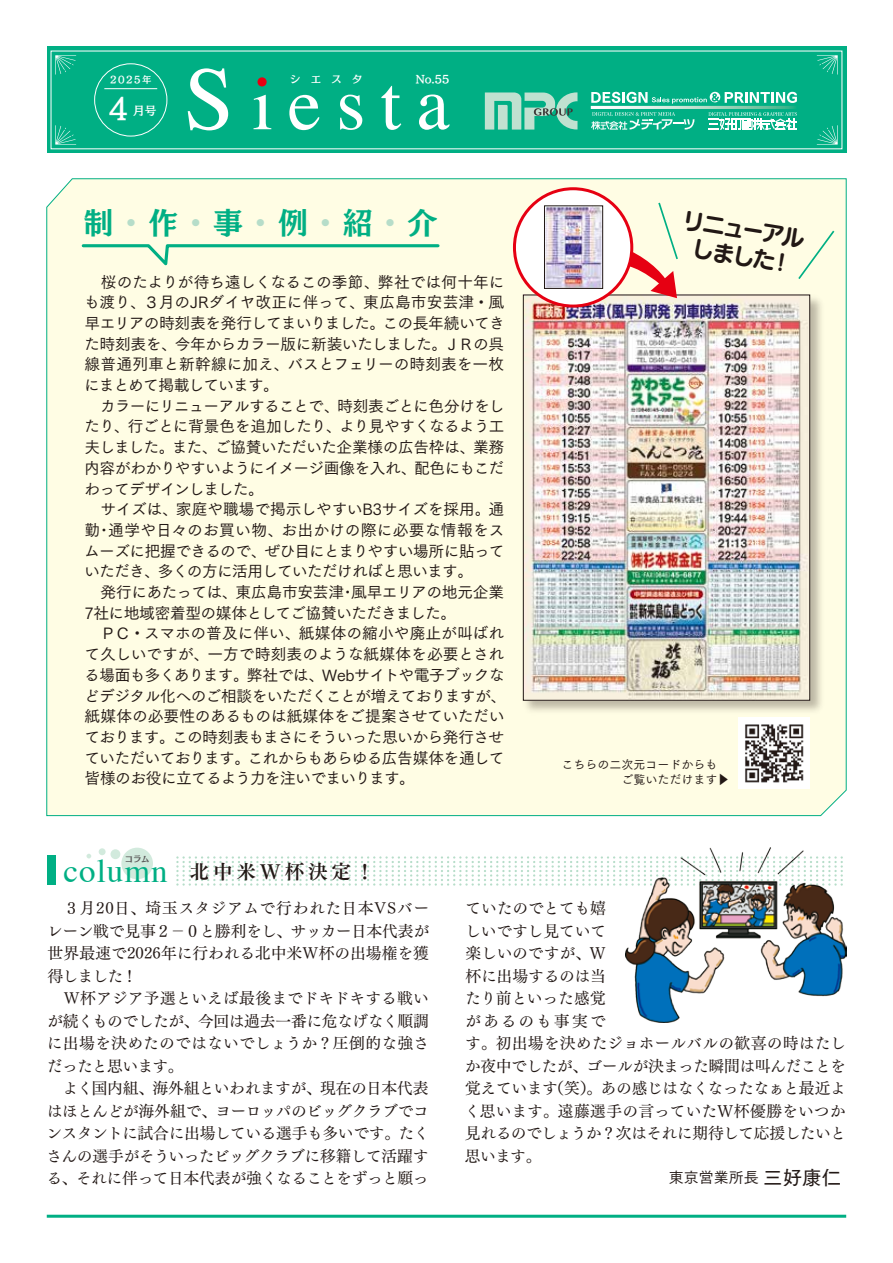
<style>
.page{position:relative;width:893px;height:1263px;background:#fff}
.page>*{position:absolute;margin:0;border:0;box-sizing:border-box;transform-origin:0 0}
.t1{font:90px "Times";color:#fff}
.t2{font:75px "Times";letter-spacing:.2em;color:#fff}
.t3{font:33px "Times";letter-spacing:.03em;color:#00af84}
.t4{font:30px "Mode Min A Large Pro B";color:#00af84}
.t5{font:28.05px "Mode Min A Large Pro D";color:#fff}
.t6{font:22.5px/27.2px "Seurat Pro B";color:#221815}
.t7{font:19.5px "Tsuku Min Pro B";letter-spacing:.2em;color:#221815}
.t8{font:19.5px "Tsuku Go Pro D";color:#221815}
.t9{font:15.75px/22.5px "Tsuku Min Pro M";letter-spacing:-.015em;color:#221815}
.t10{font:15.75px/20.7px "Tsuku Go Pro M";letter-spacing:-.035em;color:#221815}
.t11{font:15.75px/20.7px "Tsuku Go Pro M";letter-spacing:-.01em;color:#221815;text-align:right}
.t12{font:15.75px "Tsuku Go Pro M";letter-spacing:-.005em;color:#221815}
.t13{font:15.75px "Tsuku Go Pro M";letter-spacing:-.015em;color:#221815}
.t14{font:15.75px "Tsuku Go Pro M";letter-spacing:.01em;color:#221815}
.t15{font:15.75px "Tsuku Go Pro M";color:#221815}
.t16{font:15.75px "Tsuku Min Pro M";letter-spacing:.015em;color:#221815}
.t17{font:15.75px "Tsuku Go Pro M";letter-spacing:-.055em;color:#221815}
.t18{font:15.75px "Tsuku Go Pro M";letter-spacing:-.06em;color:#221815}
.t19{font:15.75px "Tsuku Min Pro M";letter-spacing:.125em;color:#221815}
.t20{font:15px "Tsuku Go Pro M";color:#221815}
.t21{font:12px/15px "Tsuku Go Pro M";color:#221815}
.t22{font:11.7px "Mode Min A Large Pro D";color:#fff}
.t23{font:10.5px "Mode Min A Large Pro D";letter-spacing:.97em;color:#fff}
.t24{font:9.3px "Mode Min A Large Pro D";letter-spacing:.15em;color:#fff}
.t25{font:8.25px "Mode Min A Large Pro B";color:#595757}
.s1{color:#b6ddc9}
</style>
<div class="page">
<div style="left:46px;top:178px;width:801px;height:638px;background:#fffde4"></div>
<div style="left:47px;top:47px;width:799px;height:106px;background:#00af84"></div>
<hr style="left:47px;top:1215px;width:799px;height:3px;background:#00af84">
<svg style="left:55px;top:55px;width:21px;height:20px"></svg>
<svg style="left:55px;top:125px;width:21px;height:20px"></svg>
<svg style="left:817px;top:55px;width:21px;height:20px"></svg>
<svg style="left:817px;top:125px;width:21px;height:20px"></svg>
<svg style="left:257px;top:77px;width:10px;height:10px"></svg>
<div style="left:94px;top:63px;width:73px;height:73px;border:1px solid #fff;border-radius:50%"></div>
<hr style="left:104px;top:88px;width:53px;height:1px;background:#fff">
<svg style="left:485px;top:92px;width:92px;height:38px"></svg>
<svg style="left:591px;top:106px;width:205px;height:3px"></svg>
<svg style="left:708px;top:112px;width:89px;height:18px"></svg>
<svg style="left:591px;top:112px;width:103px;height:18px"></svg>
<div style="left:710px;top:92px;width:10px;height:10px;background:#fff;border-radius:50%"></div>
<svg style="left:591px;top:92px;width:128px;height:12px"></svg>
<svg style="left:725px;top:92px;width:72px;height:11px"></svg>
<svg style="left:80px;top:243px;width:361px;height:28px;background:#e0f3d8"></svg>
<div style="left:121px;top:848px;width:32px;height:31px;background:#d2eadd;border-radius:50%"></div>
<div style="left:111px;top:849px;width:9px;height:10px;background:#d2eadd;border-radius:50%"></div>
<div style="left:99px;top:848px;width:7px;height:7px;background:#d2eadd;border-radius:50%"></div>
<svg style="left:87px;top:854px;width:4px;height:4px"></svg>
<svg style="left:177px;top:856px;width:445px;height:30px"></svg>
<div style="left:47px;top:855px;width:8px;height:30px;background:#00af84"></div>
<img style="left:520px;top:291px;width:307px;height:427px">
<img style="left:525px;top:297px;width:283px;height:401px">
<div style="left:523px;top:295px;width:287px;height:405px;border:1px solid #221815"></div>
<img style="left:739px;top:717px;width:70px;height:71px">
<img style="left:625px;top:848px;width:221px;height:175px">
<div style="left:514px;top:189px;width:118px;height:117px;background:#fff;border-radius:50%"></div>
<div style="left:513px;top:187px;width:120px;height:121px;border:3px solid #e60012;border-radius:50%"></div>
<img style="left:546px;top:208px;width:55px;height:79px">
<div style="left:544px;top:206px;width:59px;height:83px;border:1px solid #221815"></div>
<svg style="left:618px;top:201px;width:61px;height:97px;background:#f4cebf"></svg>
<svg style="left:797px;top:229px;width:39px;height:52px;background:#f2f9df"></svg>
<h1 class="t1" style="left:184px;top:15px;width:52px">S</h1>
<p class="t24" style="left:110px;top:72px;width:43px">2025年</p>
<h2 class="t2" style="left:252px;top:34px;width:199px">iesta</h2>
<p class="t23" style="left:290px;top:71px;width:74px">シエスタ</p>
<p class="t23" style="left:416px;top:71px;width:35px">No.55</p>
<h3 class="t5" style="left:105px;top:84px;width:30px">４</h3>
<p class="t22" style="left:133px;top:101px;width:25px">月号</p>
<h3 class="t4" style="left:84px;top:196px;width:355px">制<span class="s1">・</span>作<span class="s1">・</span>事<span class="s1">・</span>例<span class="s1">・</span>紹<span class="s1">・</span>介</h3>
<p class="t11" style="left:84px;top:270px;width:422px">　桜のたよりが待ち遠しくなるこの季節、弊社では何十年にも渡り、３月のJRダイヤ改正に伴って、東広島市安芸津・風この長年続いてき</p>
<p class="t10" style="left:85px;top:311px;width:302px">早エリアの時刻表を発行してまいりました。</p>
<p class="t10" style="left:84px;top:332px;width:364px">た時刻表を、今年からカラー版に新装いたしました。</p>
<p class="t12" style="left:85px;top:351px;width:421px">線普通列車と新幹線に加え、バスとフェリーの時刻表を一枚</p>
<p class="t17" style="left:84px;top:372px;width:196px">にまとめて掲載しています。</p>
<p class="t10" style="left:85px;top:394px;width:421px">　カラーにリニューアルすることで、時刻表ごとに色分けをし</p>
<p class="t10" style="left:339px;top:414px;width:167px">より見やすくなるよう工</p>
<p class="t10" style="left:444px;top:332px;width:61px">ＪＲの呉</p>
<p class="t10" style="left:215px;top:414px;width:291px;text-indent:-131px">たり、行ごとに背景色を追加したり、<br>ご協賛いただいた企業様の広告枠は、業務</p>
<p class="t10" style="left:85px;top:435px;width:91px">夫しました。</p>
<p class="t10" style="left:84px;top:456px;width:422px">内容がわかりやすいようにイメージ画像を入れ、配色にもこだ</p>
<p class="t18" style="left:84px;top:475px;width:181px">わってデザインしました。</p>
<p class="t13" style="left:85px;top:496px;width:421px">　サイズは、家庭や職場で掲示しやすいB3サイズを採用。通</p>
<p class="t14" style="left:85px;top:517px;width:422px">勤･通学や日々のお買い物、お出かけの際に必要な情報をス</p>
<p class="t10" style="left:84px;top:539px;width:422px">ムーズに把握できるので、ぜひ目にとまりやすい場所に貼って</p>
<p class="t10" style="left:84px;top:559px;width:390px">いただき、多くの方に活用していただければと思います。</p>
<p class="t10" style="left:85px;top:580px;width:421px">　発行にあたっては、東広島市安芸津･風早エリアの地元企業</p>
<p class="t10" style="left:84px;top:601px;width:373px">7社に地域密着型の媒体としてご協賛いただきました。</p>
<p class="t15" style="left:85px;top:620px;width:421px">　ＰＣ・スマホの普及に伴い、紙媒体の縮小や廃止が叫ばれ</p>
<p class="t12" style="left:84px;top:641px;width:421px">て久しいですが、一方で時刻表のような紙媒体を必要とされ</p>
<p class="t10" style="left:84px;top:663px;width:422px">る場面も多くあります。弊社では、Webサイトや電子ブックな</p>
<p class="t10" style="left:84px;top:683px;width:424px">どデジタル化へのご相談をいただくことが増えておりますが、</p>
<p class="t11" style="left:85px;top:704px;width:421px">紙媒体の必要性のあるものは紙媒体をご提案させていただい</p>
<p class="t10" style="left:172px;top:725px;width:334px">この時刻表もまさにそういった思いから発行させ</p>
<p class="t10" style="left:172px;top:435px;width:47px">また、</p>
<p class="t10" style="left:84px;top:725px;width:92px">ております。</p>
<p class="t10" style="left:247px;top:745px;width:259px">これからもあらゆる広告媒体を通して</p>
<p class="t10" style="left:84px;top:745px;width:332px">ていただいております。<br>皆様のお役に立てるよう力を注いでまいります。</p>
<p class="t25" style="left:125px;top:852px;width:26px">コラム</p>
<h3 class="t3" style="left:64px;top:839px;width:105px">column</h3>
<p class="t7" style="left:190px;top:856px;width:186px">北中米W杯決定!</p>
<h3 class="t6" style="left:777px;top:219px;width:32px;text-indent:-93px;rotate:9deg">リニューアル!</h3>
<h3 class="t6" style="left:694px;top:234px;width:87px;rotate:9deg">しました</h3>
<p class="t21" style="left:622px;top:755px;width:109px;text-indent:-60px">こちらの二次元コードからもご覧いただけます▶</p>
<p class="t9" style="left:46px;top:895px;width:384px">　３月20日、埼玉スタジアムで行われた日本VSバーレーン戦で見事２－０と勝利をし、サッカー日本代表が世界最速で2026年に行われる北中米W杯の出場権を獲得しました!<br>　W杯アジア予選といえば最後までドキドキする戦いが続くものでしたが、今回は過去一番に危なげなく順調に出場を決めたのではないでしょうか？圧倒的な強さだったと思います。<br>　よく国内組、海外組といわれますが、現在の日本代表はほとんどが海外組で、ヨーロッパのビッグクラブでコンスタントに試合に出場している選手も多いです。たくさんの選手がそういったビッグクラブに移籍して活躍する、それに伴って日本代表が強くなることをずっと願っ</p>
<p class="t9" style="left:465px;top:895px;width:142px">ていたのでとても嬉</p>
<p class="t9" style="left:465px;top:917px;width:142px">しいですし見ていて</p>
<p class="t9" style="left:465px;top:940px;width:142px">楽しいのですが、Ｗ</p>
<p class="t9" style="left:465px;top:962px;width:142px">杯に出場するのは当</p>
<p class="t9" style="left:465px;top:985px;width:142px">たり前といった感覚</p>
<p class="t19" style="left:465px;top:1006px;width:142px">があるのも事実で</p>
<p class="t16" style="left:465px;top:1029px;width:382px">す。初出場を決めたジョホールバルの歓喜の時はたし</p>
<p class="t9" style="left:465px;top:1052px;width:382px">か夜中でしたが、ゴールが決まった瞬間は叫んだことを</p>
<p class="t9" style="left:548px;top:1075px;width:299px">（笑）。あの感じはなくなったなぁと最近よ</p>
<p class="t9" style="left:464px;top:1075px;width:383px">覚えています<br>く思います。遠藤選手の言っていたＷ杯優勝をいつか見れるのでしょうか？次はそれに期待して応援したいと思います。</p>
<p class="t8" style="left:763px;top:1161px;width:79px">三好康仁</p>
<p class="t20" style="left:669px;top:1165px;width:91px">東京営業所長</p>
</div>
